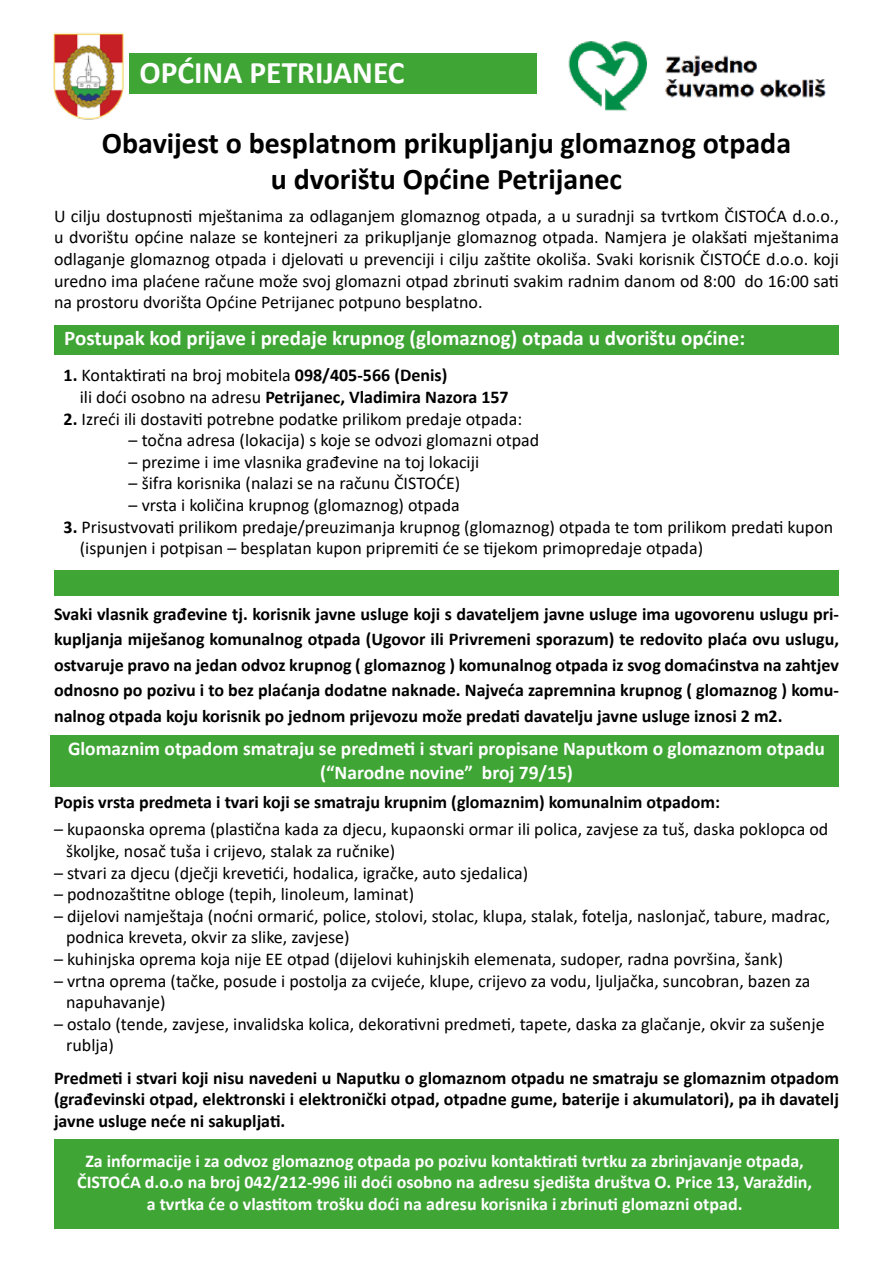
<style>
.page{position:relative;width:893px;height:1263px;background:#fff}
.page>*{position:absolute;margin:0;border:0;box-sizing:border-box;transform-origin:0 0}
.t1{font:700 31.5px "Calibri";color:#fff}
.t2{font:700 30px/36px "Calibri";color:#000;text-align:center}
.t3{font:700 21px "Calibri";color:#fff}
.t4{font:700 19.5px/23.4px "Calibri";color:#fff;text-align:center}
.t5{font:18px/21.6px "Calibri";color:#000}
.t6{font:700 18px/25.5px "Calibri";color:#000;text-align:justify}
.t7{font:700 18px/21.6px "Calibri";color:#fff;text-align:center}
.s1{font-weight:400}
.s2{font-weight:700}
</style>
<div class="page">
<div style="left:54px;top:1139px;width:785px;height:90px;background:#3fa535"></div>
<div style="left:50px;top:735px;width:789px;height:52px;background:#3fa535"></div>
<div style="left:54px;top:325px;width:785px;height:30px;background:#3fa535"></div>
<div style="left:130px;top:53px;width:407px;height:41px;background:#3fa535"></div>
<img style="left:568px;top:41px;width:258px;height:70px">
<div style="left:54px;top:570px;width:785px;height:26px;background:#3fa535"></div>
<img style="left:53px;top:33px;width:77px;height:87px">
<h1 class="t1" style="left:139px;top:50px;width:267px">OPĆINA PETRIJANEC</h1>
<h2 class="t2" style="left:102px;top:125px;width:691px">Obavijest o besplatnom prikupljanju glomaznog otpada u dvorištu Općine Petrijanec</h2>
<p class="t5" style="left:54px;top:205px;width:786px;text-align:justify">U cilju dostupnosti mještanima za odlaganjem glomaznog otpada, a u suradnji sa tvrtkom ČISTOĆA d.o.o., u dvorištu općine nalaze se kontejneri za prikupljanje glomaznog otpada. Namjera je olakšati mještanima odlaganje glomaznog otpada i djelovati u prevenciji i cilju zaštite okoliša. Svaki korisnik ČISTOĆE d.o.o. koji uredno ima plaćene račune može svoj glomazni otpad zbrinuti svakim radnim danom od 8:00 do 16:00 sati na prostoru dvorišta Općine Petrijanec potpuno besplatno.</p>
<p class="t3" style="left:64px;top:323px;width:682px">Postupak kod prijave i predaje krupnog (glomaznog) otpada u dvorištu općine:</p>
<p class="t6" style="left:80px;top:364px;width:430px;line-height:21.6px;text-indent:-16px">1. <span class="s1">Kontaktirati na broj mobitela</span> 098/405-566 (Denis)<br><span class="s1">ili doći osobno na adresu</span> Petrijanec, Vladimira Nazora 157</p>
<p class="t5" style="left:64px;top:407px;width:460px"><span class="s2">2.</span> Izreći ili dostaviti potrebne podatke prilikom predaje otpada:</p>
<p class="t5" style="left:129px;top:429px;width:412px">– točna adresa (lokacija) s koje se odvozi glomazni otpad</p>
<p class="t5" style="left:129px;top:450px;width:352px">– prezime i ime vlasnika građevine na toj lokaciji</p>
<p class="t5" style="left:129px;top:472px;width:333px">– šifra korisnika (nalazi se na računu ČISTOĆE)</p>
<p class="t5" style="left:129px;top:494px;width:333px">– vrsta i količina krupnog (glomaznog) otpada</p>
<p class="t5" style="left:80px;top:515px;width:755px;text-indent:-16px"><span class="s2">3.</span> Prisustvovati prilikom predaje/preuzimanja krupnog (glomaznog) otpada te tom prilikom predati kupon (ispunjen i potpisan – besplatan kupon pripremiti će se tijekom primopredaje otpada)</p>
<p class="t6" style="left:54px;top:601px;width:786px">Svaki vlasnik građevine tj. korisnik javne usluge koji s davateljem javne usluge ima ugovorenu uslugu pri&shy;kupljanja miješanog komunalnog otpada (Ugovor ili Privremeni sporazum) te redovito plaća ovu uslugu, ostvaruje pravo na jedan odvoz krupnog ( glomaznog ) komunalnog otpada iz svog domaćinstva na zahtjev odnosno po pozivu i to bez plaćanja dodatne naknade. Najveća zapremnina krupnog ( glomaznog ) komu&shy;nalnog otpada koju korisnik po jednom prijevozu može predati davatelju javne usluge iznosi 2 m2.</p>
<p class="t4" style="left:68px;top:737px;width:758px">Glomaznim otpadom smatraju se predmeti i stvari propisane Naputkom o glomaznom otpadu (“Narodne novine” broj 79/15)</p>
<p class="t6" style="left:54px;top:789px;width:668px">Popis vrsta predmeta i tvari koji se smatraju krupnim (glomaznim) komunalnim otpadom:</p>
<p class="t5" style="left:66px;top:818px;width:764px;text-indent:-12px">– kupaonska oprema (plastična kada za djecu, kupaonski ormar ili polica, zavjese za tuš, daska poklopca od školjke, nosač tuša i crijevo, stalak za ručnike)</p>
<p class="t5" style="left:54px;top:861px;width:476px">– stvari za djecu (dječji krevetići, hodalica, igračke, auto sjedalica)</p>
<p class="t5" style="left:54px;top:883px;width:362px">– podnozaštitne obloge (tepih, linoleum, laminat)</p>
<p class="t5" style="left:66px;top:904px;width:766px;text-indent:-12px">– dijelovi namještaja (noćni ormarić, police, stolovi, stolac, klupa, stalak, fotelja, naslonjač, tabure, madrac, podnica kreveta, okvir za slike, zavjese)</p>
<p class="t5" style="left:54px;top:948px;width:731px">– kuhinjska oprema koja nije EE otpad (dijelovi kuhinjskih elemenata, sudoper, radna površina, šank)</p>
<p class="t5" style="left:66px;top:969px;width:746px;text-indent:-12px">– vrtna oprema (tačke, posude i postolja za cvijeće, klupe, crijevo za vodu, ljuljačka, suncobran, bazen za napuhavanje)</p>
<p class="t5" style="left:66px;top:1012px;width:760px;text-indent:-12px">– ostalo (tende, zavjese, invalidska kolica, dekorativni predmeti, tapete, daska za glačanje, okvir za sušenje rublja)</p>
<p class="t6" style="left:54px;top:1066px;width:786px;line-height:21.6px">Predmeti i stvari koji nisu navedeni u Naputku o glomaznom otpadu ne smatraju se glomaznim otpadom (građevinski otpad, elektronski i elektronički otpad, otpadne gume, baterije i akumulatori), pa ih davatelj javne usluge neće ni sakupljati.</p>
<p class="t7" style="left:77px;top:1150px;width:736px">Za informacije i za odvoz glomaznog otpada po pozivu kontaktirati tvrtku za zbrinjavanje otpada,<br>ČISTOĆA d.o.o na broj 042/212-996 ili doći osobno na adresu sjedišta društva O. Price 13, Varaždin, a tvrtka će o vlastitom trošku doći na adresu korisnika i zbrinuti glomazni otpad.</p>
</div>
